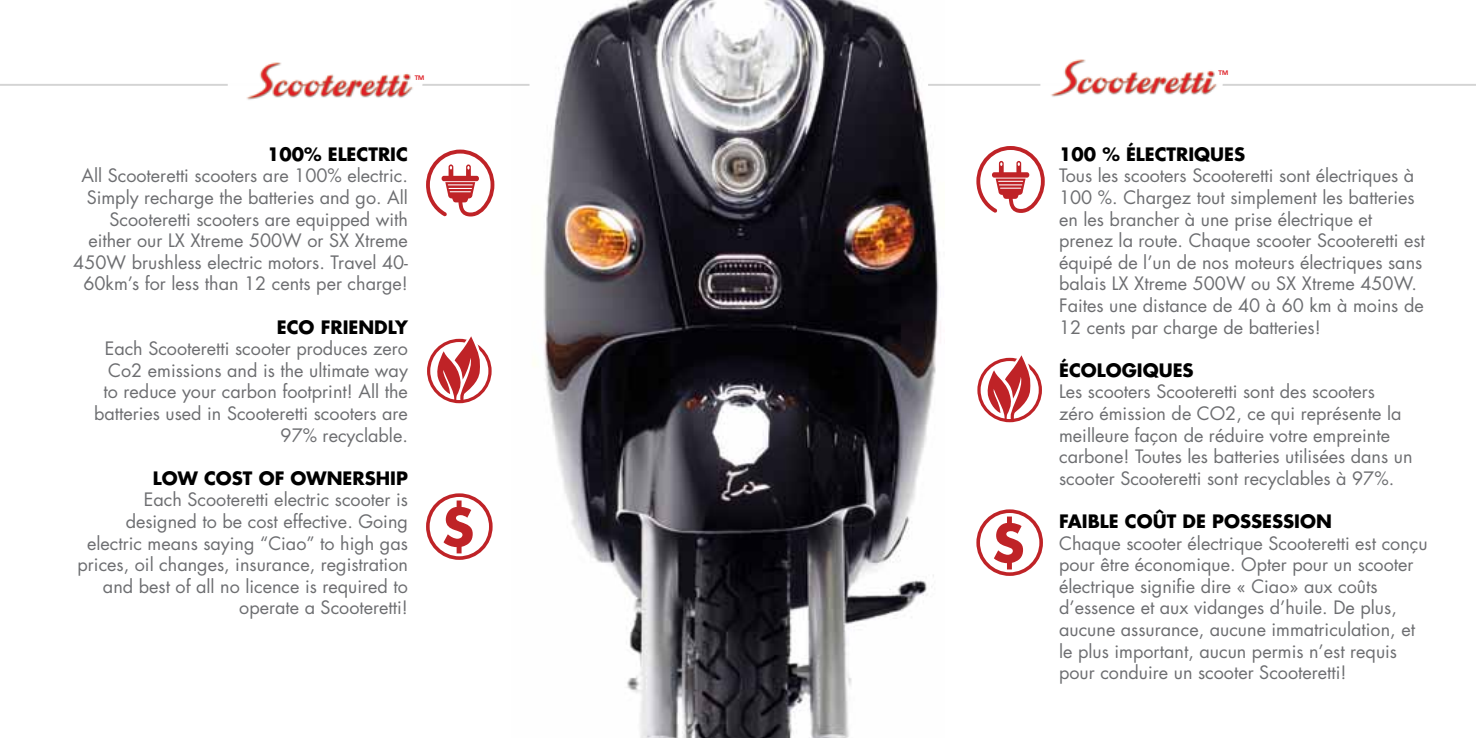
<style>
.page{position:relative;width:1476px;height:738px;background:#fff}
.page>*{position:absolute;margin:0;border:0;box-sizing:border-box;transform-origin:0 0}
.t1{font:700 53px "Futura";color:#bf2327}
.t2{font:18px/21.6px "Futura Std";color:#6d6e71;text-align:right}
.t3{font:700 18px "Futura Std";color:#000}
.t4{font:700 6.8px "Eurostile";color:#de1f26}
</style>
<div class="page">
<img style="left:533px;top:0;width:406px;height:738px">
<svg style="left:426px;top:150px;width:68px;height:67px"></svg>
<svg style="left:427px;top:336px;width:65px;height:67px"></svg>
<hr style="left:0;top:84px;width:530px;height:2px;background:#000">
<div style="left:426px;top:493px;width:67px;height:67px;border:4px solid #bf2327;border-radius:50%"></div>
<img style="left:228px;top:62px;width:210px;height:38px">
<hr style="left:928px;top:84px;width:548px;height:2px;background:#000">
<svg style="left:976px;top:146px;width:69px;height:67px"></svg>
<svg style="left:977px;top:355px;width:65px;height:67px"></svg>
<div style="left:976px;top:509px;width:67px;height:67px;border:4px solid #bf2327;border-radius:50%"></div>
<img style="left:1040px;top:59px;width:202px;height:38px">
<p class="t4" style="left:415px;top:74px;width:11px">TM</p>
<p class="t3" style="left:267px;top:142px;width:142px">100% ELECTRIC</p>
<p class="t2" style="left:73px;top:165px;width:336px">All Scooteretti scooters are 100% electric.<br>Simply recharge the batteries and go. All Scooteretti scooters are equipped with either our LX Xtreme 500W or SX Xtreme 450W brushless electric motors. Travel 40- 60km’s for less than 12 cents per charge!</p>
<p class="t3" style="left:277px;top:315px;width:133px">ECO FRIENDLY</p>
<p class="t2" style="left:94px;top:338px;width:315px">Each Scooteretti scooter produces zero Co2 emissions and is the ultimate way to reduce your carbon footprint! All the batteries used in Scooteretti scooters are 97% recyclable.</p>
<p class="t3" style="left:153px;top:466px;width:257px">LOW COST OF OWNERSHIP</p>
<p class="t2" style="left:78px;top:489px;width:332px">Each Scooteretti electric scooter is designed to be cost effective. Going electric means saying “Ciao” to high gas prices, oil changes, insurance, registration and best of all no licence is required to operate a Scooteretti!</p>
<h1 class="t1" style="left:440px;top:492px;width:38px">$</h1>
<h1 class="t1" style="left:990px;top:508px;width:38px">$</h1>
<p class="t4" style="left:1218px;top:69px;width:11px">TM</p>
<p class="t3" style="left:1059px;top:142px;width:188px">100 % ÉLECTRIQUES</p>
<p class="t2" style="left:1059px;top:165px;width:367px;text-align:left">Tous les scooters Scooteretti sont électriques à 100 %. Chargez tout simplement les batteries en les brancher à une prise électrique et prenez la route. Chaque scooter Scooteretti est équipé de l’un de nos moteurs électriques sans balais LX Xtreme 500W ou SX Xtreme 450W.<br>Faites une distance de 40 à 60 km à moins de 12 cents par charge de batteries!</p>
<p class="t3" style="left:1059px;top:358px;width:136px">ÉCOLOGIQUES</p>
<p class="t2" style="left:1059px;top:381px;width:355px;text-align:left">Les scooters Scooteretti sont des scooters zéro émission de CO2, ce qui représente la meilleure façon de réduire votre empreinte carbone! Toutes les batteries utilisées dans un scooter Scooteretti sont recyclables à 97%.</p>
<p class="t3" style="left:1059px;top:509px;width:274px">FAIBLE COÛT DE POSSESSION</p>
<p class="t2" style="left:1059px;top:532px;width:370px;text-align:left">Chaque scooter électrique Scooteretti est conçu pour être économique. Opter pour un scooter électrique signifie dire « Ciao» aux coûts d’essence et aux vidanges d’huile. De plus, aucune assurance, aucune immatriculation, et le plus important, aucun permis n’est requis pour conduire un scooter Scooteretti!</p>
</div>
